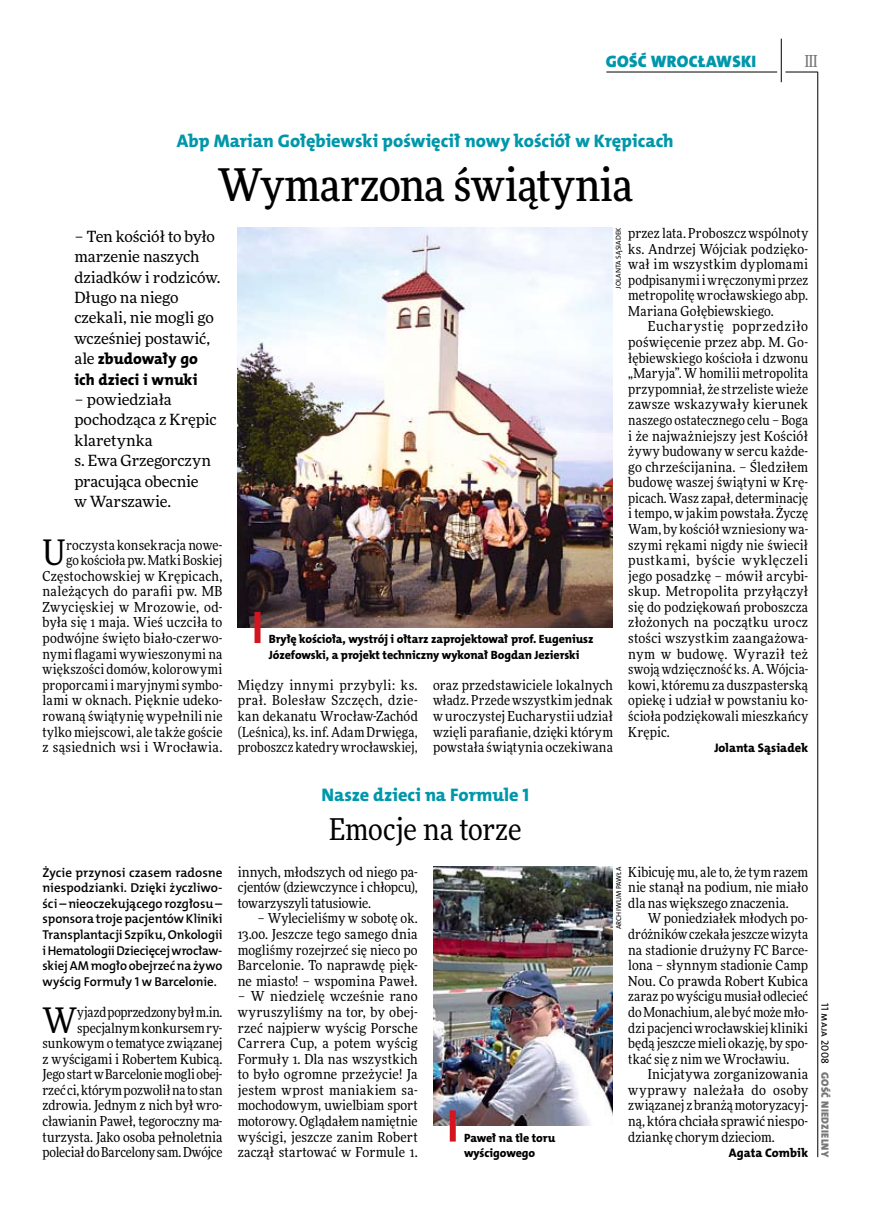
<style>
.page{position:relative;width:872px;height:1221px;background:#fff}
.page>*{position:absolute;margin:0;border:0;box-sizing:border-box;transform-origin:0 0}
.t1{font:500 45px "Freeday Narrow";letter-spacing:-.005em;color:#000}
.t2{font:35.25px "Freeday Narrow News";color:#000}
.t3{font:30px "Freeday Narrow News";letter-spacing:-.005em;color:#000}
.t4{font:18.3px "The Mix HP8 Ex Bld";color:#0097aa}
.t5{font:16.65px "The Mix HP9 Blk";letter-spacing:.02em;color:#0097aa}
.t6{font:500 16.5px "Freeday Narrow";color:#787779;scale:.9 1}
.t7{font:15.75px/20.4px "The Mix HP8 Ex Bld";letter-spacing:.005em;color:#000}
.t8{font:15.45px/20.4px "Freeday News";letter-spacing:-.005em;color:#000}
.t9{font:13.8px/15.6px "Freeday Narrow News";letter-spacing:.01em;color:#000;text-align:justify}
.t10{font:12.9px/15.6px "The Mix HP6 Se Bld";letter-spacing:-.005em;color:#000;text-align:justify}
.t11{font:12.45px "The Mix HP8 Ex Bld";letter-spacing:.01em;color:#000}
.t12{font:12px/15.6px "The Mix HP8 Ex Bld";letter-spacing:-.005em;color:#000}
.t13{font:10.5px "The Mix HP9 Blk";letter-spacing:.025em;color:#787779}
.t14{font:10.5px "The Mix HP5 Plain";letter-spacing:.015em;color:#000}
.t15{font:7.2px "The Mix HP5 Plain";letter-spacing:.015em;color:#000}
.s1{font-family:"Freeday News";font-size:15.45px}
</style>
<div class="page">
<hr style="left:817px;top:72px;width:1px;height:1084px;background:#000">
<hr style="left:781px;top:39px;width:1px;height:43px;background:#000">
<hr style="left:785px;top:72px;width:32px;height:1px;background:#000">
<hr style="left:606px;top:72px;width:171px;height:1px;background:#000">
<img style="left:238px;top:227px;width:375px;height:400px">
<div style="left:254px;top:612px;width:6px;height:31px;background:#d4151f"></div>
<img style="left:433px;top:866px;width:180px;height:259px">
<div style="left:450px;top:1110px;width:6px;height:31px;background:#d4151f"></div>
<p class="t5" style="left:605px;top:50px;width:152px">GOŚĆ WROCŁAWSKI</p>
<p class="t6" style="left:804px;top:50px;width:16px">III</p>
<h3 class="t4" style="left:177px;top:129px;width:498px">Abp Marian Gołębiewski poświęcił nowy kościół w Krępicach</h3>
<h1 class="t1" style="left:218px;top:157px;width:417px">Wymarzona świątynia</h1>
<p class="t8" style="left:74px;top:226px;width:147px">– Ten kościół to było marzenie naszych dziadków i rodziców.<br>Długo na niego czekali, nie mogli go wcześniej postawić,</p>
<p class="t7" style="left:74px;top:349px;width:125px"><span class="s1">ale</span> zbudowały go ich dzieci i wnuki</p>
<p class="t8" style="left:74px;top:389px;width:144px">– powiedziała pochodząca z Krępic klaretynka<br>s. Ewa Grzegorczyn pracująca obecnie<br>w Warszawie.</p>
<p class="t9" style="left:43px;top:536px;width:181px;text-align:right">roczysta konsekracja nowe-<br>go kościoła pw. Matki Boskiej<br>Częstochowskiej w Krępicach, należących do parafii pw. MB<br>Zwycięskiej w Mrozowie, od&shy;była się 1 maja. Wieś uczciła to podwójne święto biało-czerwo&shy;nymi flagami wywieszonymi na większości domów, kolorowymi proporcami i maryjnymi symbo&shy;lami w oknach. Pięknie udeko&shy;rowaną świątynię wypełnili nie tylko miejscowi, ale także goście z sąsiednich wsi i Wrocławia.</p>
<h2 class="t2" style="left:43px;top:531px;width:25px">U</h2>
<p class="t10" style="left:43px;top:864px;width:181px">Życie przynosi czasem radosne niespodzianki. Dzięki życzliwo&shy;ści – nieoczekującego rozgłosu – sponsora troje pacjentów Kliniki Transplantacji Szpiku, Onkologii iHematologii Dziecięcej wrocław&shy;skiej AM mogło obejrzeć na żywo wyścig Formuły 1 w Barcelonie.</p>
<h2 class="t2" style="left:43px;top:998px;width:36px">W</h2>
<p class="t9" style="left:43px;top:1004px;width:181px;text-align:right">yjazd poprzedzony był m.in. specjalnym konkursem ry&shy;sunkowym o tematyce związanej z wyścigami i Robertem Kubicą.<br>Jego start wBarcelonie mogli obej&shy;rzeć ci, którym pozwolił na to stan zdrowia. Jednym z nich był wro&shy;cławianin Paweł, tegoroczny ma&shy;turzysta. Jako osoba pełnoletnia poleciał do Barcelony sam. Dwójce</p>
<p class="t15" style="left:614px;top:289px;width:62px;rotate:-90deg">Jolanta Sąsiadek</p>
<p class="t9" style="left:628px;top:225px;width:181px">przez lata. Proboszcz wspólnoty ks. Andrzej Wójciak podzięko&shy;wał im wszystkim dyplomami podpisanymi iwręczonymi przez metropolitę wrocławskiego abp.<br>Mariana Gołębiewskiego.</p>
<p class="t9" style="left:628px;top:318px;width:181px;text-indent:20px">Eucharystię poprzedziło poświęcenie przez abp. M. Go&shy;łębiewskiego kościoła i dzwonu „Maryja”. Whomilii metropolita przypomniał, że strzeliste wieże zawsze wskazywały kierunek naszego ostatecznego celu – Boga i że najważniejszy jest Kościół żywy budowany w sercu każde&shy;go chrześcijanina. – Śledziłem budowę waszej świątyni w Krę&shy;picach. Wasz zapał, determinację i tempo, w jakim powstała. Życzę Wam, by kościół wzniesiony wa&shy;szymi rękami nigdy nie świecił pustkami, byście wyklęczeli jego posadzkę – mówił arcybi&shy;skup. Metropolita przyłączył się do podziękowań proboszcza złożonych na początku urocz stości wszystkim zaangażowa&shy;nym w budowę. Wyraził też swoją wdzięczność ks. A. Wójcia&shy;kowi, któremu za duszpasterską opiekę i udział w powstaniu ko&shy;ścioła podziękowali mieszkańcy Krępic.</p>
<p class="t11" style="left:714px;top:739px;width:96px">Jolanta Sąsiadek</p>
<p class="t12" style="left:269px;top:631px;width:326px">Bryłę kościoła, wystrój i ołtarz zaprojektował prof. Eugeniusz<br>Józefowski, a projekt techniczny wykonał Bogdan Jezierski</p>
<p class="t9" style="left:238px;top:677px;width:181px">Między innymi przybyli: ks. prał. Bolesław Szczęch, dzie&shy;kan dekanatu Wrocław-Zachód (Leśnica), ks. inf. Adam Drwięga, proboszcz katedry wrocławskiej,</p>
<p class="t9" style="left:433px;top:677px;width:181px">oraz przedstawiciele lokalnych władz. Przede wszystkim jednak w uroczystej Eucharystii udział wzięli parafianie, dzięki którym powstała świątynia oczekiwana</p>
<h3 class="t4" style="left:321px;top:783px;width:209px">Nasze dzieci na Formule 1</h3>
<h3 class="t3" style="left:329px;top:810px;width:194px">Emocje na torze</h3>
<p class="t9" style="left:238px;top:863px;width:181px">innych, młodszych od niego pa&shy;cjentów (dziewczynce i chłopcu), towarzyszyli tatusiowie.</p>
<p class="t9" style="left:238px;top:910px;width:181px;text-indent:20px">– Wylecieliśmy w sobotę ok.<br>13.00. Jeszcze tego samego dnia mogliśmy rozejrzeć się nieco po Barcelonie. To naprawdę pięk&shy;ne miasto! – wspomina Paweł.</p>
<p class="t9" style="left:238px;top:988px;width:181px">– W niedzielę wcześnie rano wyruszyliśmy na tor, by obej&shy;rzeć najpierw wyścig Porsche Carrera Cup, a potem wyścig Formuły 1. Dla nas wszystkich to było ogromne przeżycie! Ja jestem wprost maniakiem sa&shy;mochodowym, uwielbiam sport motorowy. Oglądałem namiętnie wyścigi, jeszcze zanim Robert zaczął startować w Formule 1.</p>
<p class="t12" style="left:464px;top:1129px;width:93px">Paweł na tle toru wyścigowego</p>
<p class="t9" style="left:628px;top:863px;width:181px">Kibicuję mu, ale to, że tym razem nie stanął na podium, nie miało dla nas większego znaczenia.</p>
<p class="t9" style="left:628px;top:910px;width:181px;text-indent:20px">W poniedziałek młodych po&shy;dróżników czekała jeszcze wizyta na stadionie drużyny FC Barce&shy;lona – słynnym stadionie Camp Nou. Co prawda Robert Kubica zaraz po wyścigu musiał odlecieć do Monachium, ale być może mło&shy;dzi pacjenci wrocławskiej kliniki będą jeszcze mieli okazję, by spo&shy;tkać się z nim we Wrocławiu.</p>
<p class="t9" style="left:628px;top:1066px;width:181px;text-indent:20px">Inicjatywa zorganizowania wyprawy należała do osoby związanej z branżą motoryzacyj&shy;ną, która chciała sprawić niespo&shy;dziankę chorym dzieciom.</p>
<p class="t11" style="left:729px;top:1144px;width:81px">Agata Combik</p>
<p class="t15" style="left:614px;top:929px;width:64px;rotate:-90deg">Archiwum Pawła</p>
<p class="t14" style="left:832px;top:1002px;width:62px;rotate:90deg">11 maja 2008</p>
<p class="t13" style="left:832px;top:1071px;width:87px;rotate:90deg">GOŚĆ NIEDZIELNY</p>
</div>
